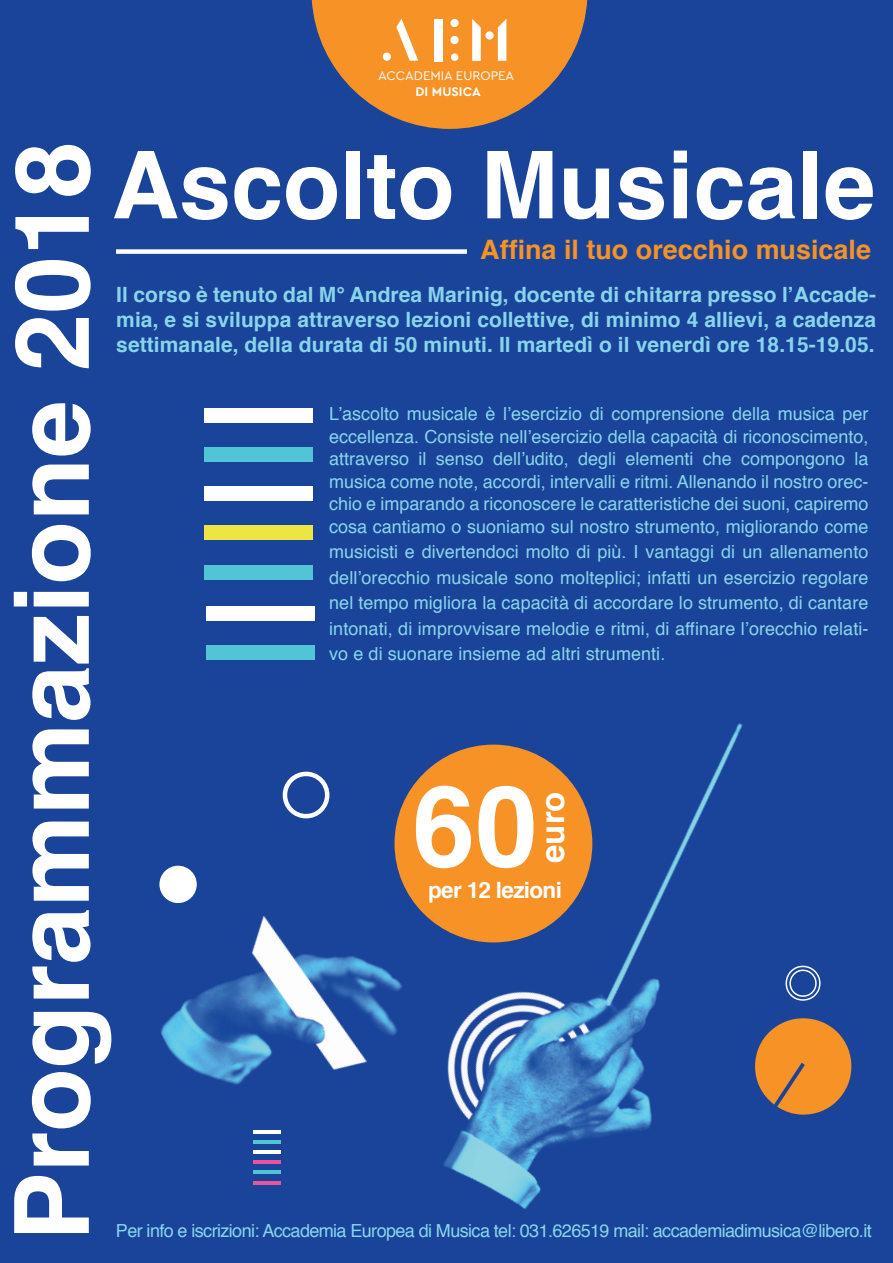
<style>
.page{position:relative;width:893px;height:1263px;background:#fff}
.page>*{position:absolute;margin:0;border:0;box-sizing:border-box;transform-origin:0 0}
.t1{font:700 112.5px "Helvetica";color:#fff}
.t2{font:700 103.65px "Helvetica";color:#fff}
.t3{font:700 93.45px "Helvetica";color:#fff}
.t4{font:700 33px "Helvetica";color:#fff}
.t5{font:700 26.85px "Helvetica";color:#f69226}
.t6{font:700 22.5px "Helvetica";letter-spacing:-.03em;color:#fff}
.t7{font:700 21px/25.5px "Helvetica";letter-spacing:.005em;color:#88d5eb;text-align:justify}
.t8{font:18px/22.5px "Helvetica";color:#88d5eb;text-align:justify}
.t9{font:18px "Helvetica";letter-spacing:-.035em;color:#88d5eb}
.t10{font:13.2px "Cera GR";color:#fff}
.t11{font:700 13.2px "Cera GR";color:#fff}
</style>
<div class="page">
<div style="left:1px;top:0;width:892px;height:1263px;background:#194499"></div>
<svg style="left:312px;top:0;width:275px;height:129px;background:#c38348"></svg>
<div style="left:434px;top:19px;width:8px;height:42px;background:#fff"></div>
<div style="left:116px;top:249px;width:351px;height:5px;background:#fff"></div>
<svg style="left:786px;top:965px;width:35px;height:36px"></svg>
<svg style="left:755px;top:1018px;width:96px;height:97px;background:#c17f41"></svg>
<div style="left:394px;top:745px;width:198px;height:197px;background:#f69226;border-radius:50%"></div>
<svg style="left:283px;top:765px;width:53px;height:59px"></svg>
<hr style="left:253px;top:1130px;width:28px;height:3px;background:#fff">
<hr style="left:253px;top:1140px;width:28px;height:4px;background:#51c5d5">
<hr style="left:253px;top:1150px;width:28px;height:4px;background:#fff">
<hr style="left:253px;top:1160px;width:28px;height:4px;background:#ee519e">
<hr style="left:253px;top:1170px;width:28px;height:4px;background:#51c5d5">
<hr style="left:253px;top:1181px;width:28px;height:3px;background:#ee519e">
<div style="left:159px;top:866px;width:38px;height:37px;background:#fff;border-radius:50%"></div>
<div style="left:205px;top:408px;width:108px;height:14px;background:#fff"></div>
<div style="left:205px;top:447px;width:108px;height:15px;background:#51c5d5"></div>
<div style="left:205px;top:486px;width:108px;height:15px;background:#fff"></div>
<div style="left:205px;top:526px;width:108px;height:14px;background:#ede642"></div>
<div style="left:205px;top:565px;width:108px;height:14px;background:#51c5d5"></div>
<div style="left:206px;top:606px;width:108px;height:15px;background:#fff"></div>
<div style="left:206px;top:646px;width:108px;height:14px;background:#51c5d5"></div>
<p class="t10" style="left:378px;top:68px;width:138px">ACCADEMIA EUROPEA</p>
<p class="t11" style="left:415px;top:84px;width:67px">DI MUSICA</p>
<h2 class="t2" style="left:-31px;top:1241px;width:1102px;rotate:-90deg">Programmazione 2018</h2>
<h3 class="t3" style="left:112px;top:110px;width:765px">Ascolto Musicale</h3>
<h3 class="t5" style="left:480px;top:227px;width:392px">Affina il tuo orecchio musicale</h3>
<p class="t7" style="left:116px;top:282px;width:761px">Il corso è tenuto dal M° Andrea Marinig, docente di chitarra presso l’Accade&shy;mia, e si sviluppa attraverso lezioni collettive, di minimo 4 allievi, a cadenza settimanale, della durata di 50 minuti. Il martedì o il venerdì ore 18.15-19.05.</p>
<p class="t8" style="left:329px;top:403px;width:541px">L’ascolto musicale è l’esercizio di comprensione della musica per eccellenza. Consiste nell’esercizio della capacità di riconoscimento, attraverso il senso dell’udito, degli elementi che compongono la musica come note, accordi, intervalli e ritmi. Allenando il nostro orec&shy;chio e imparando a riconoscere le caratteristiche dei suoni, capiremo cosa cantiamo o suoniamo sul nostro strumento, migliorando come</p>
<p class="t8" style="left:329px;top:540px;width:541px;line-height:25.5px">musicisti e divertendoci molto di più. I vantaggi di un allenamento dell’orecchio musicale sono molteplici; infatti un esercizio regolare nel tempo migliora la capacità di accordare lo strumento, di cantare intonati, di improvvisare melodie e ritmi, di affinare l’orecchio relati&shy;vo e di suonare insieme ad altri strumenti.</p>
<h1 class="t1" style="left:412px;top:736px;width:127px">60</h1>
<h3 class="t4" style="left:526px;top:863px;width:73px;rotate:-90deg">euro</h3>
<p class="t6" style="left:428px;top:872px;width:135px">per 12 lezioni</p>
<p class="t9" style="left:116px;top:1216px;width:757px">Per info e iscrizioni: Accademia Europea di Musica tel: 031.626519 mail: accademiadimusica@libero.it</p>
</div>
